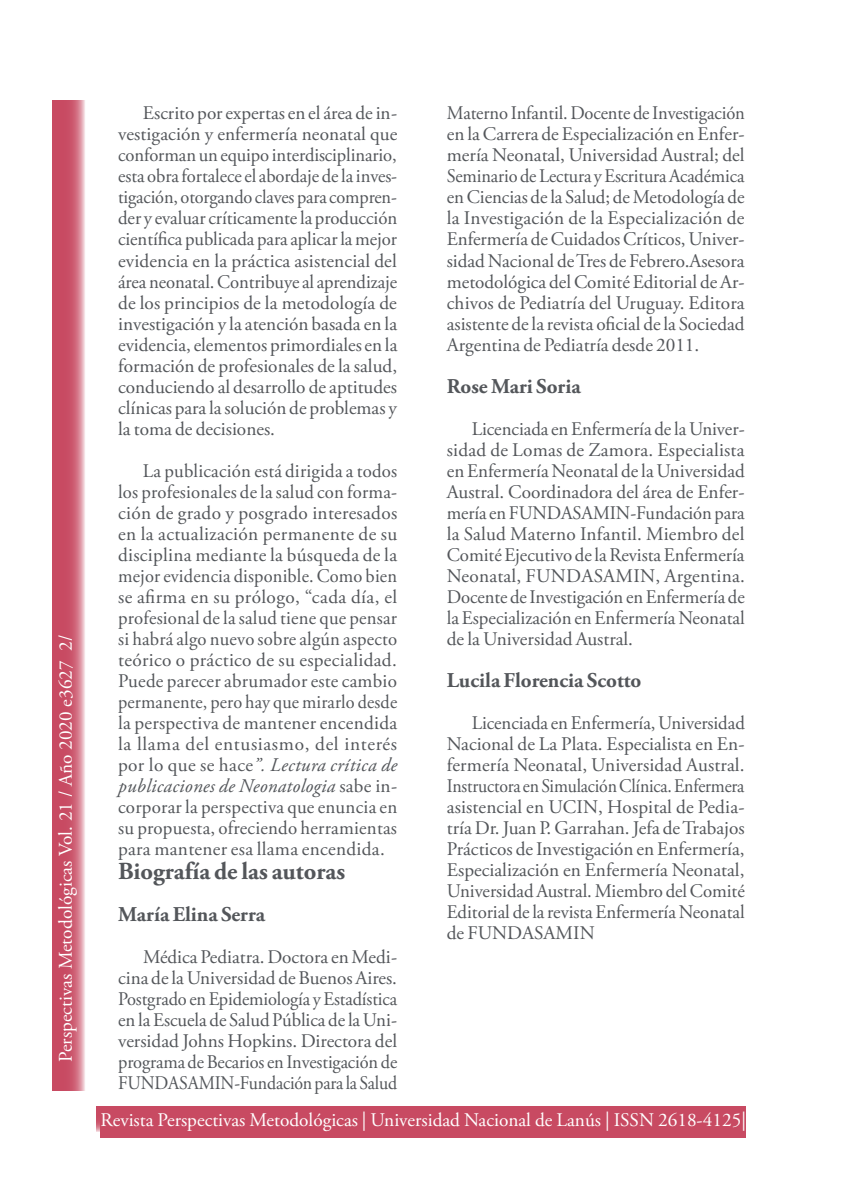
<style>
.page{position:relative;width:844px;height:1191px;background:#fff}
.page>*{position:absolute;margin:0;border:0;box-sizing:border-box;transform-origin:0 0}
.t1{font:700 24.5px "Adobe Garamond Pro";color:#53565a}
.t2{font:700 21px "Adobe Garamond Pro";color:#53565a}
.t3{font:19.25px/21px "Adobe Garamond Pro";color:#53565a;text-align:justify}
.t4{font:19.25px/21px "Adobe Garamond Pro";color:#53565a;text-align:justify;scale:.96 1}
.t5{font:19.25px "Adobe Garamond Pro";color:#fff}
.s1{font-style:italic}
</style>
<div class="page">
<svg style="left:52px;top:100px;width:33px;height:990px;background:#cf6479"></svg>
<div style="left:96px;top:1106px;width:649px;height:26px;background:#c84a62"></div>
<div style="left:100px;top:1112px;width:645px;height:25px;background:#c84a62"></div>
<p class="t5" style="left:54px;top:1062px;width:428px;rotate:-90deg">Perspectivas Metodológicas Vol. 21 / Año 2020 e3627 2/</p>
<p class="t3" style="left:118px;top:103px;width:281px;text-indent:25px">Escrito por expertas en el área de in&shy;vestigación y enfermería neonatal que conforman un equipo interdisciplinario, esta obra fortalece el abordaje de la inves&shy;tigación, otorgando claves para compren&shy;der y evaluar críticamente la producción científica publicada para aplicar la mejor evidencia en la práctica asistencial del área neonatal. Contribuye al aprendizaje de los principios de la metodología de investigación y la atención basada en la evidencia, elementos primordiales en la formación de profesionales de la salud, conduciendo al desarrollo de aptitudes clínicas para la solución de problemas y la toma de decisiones.</p>
<p class="t3" style="left:118px;top:460px;width:281px;text-indent:25px">La publicación está dirigida a todos los profesionales de la salud con forma&shy;ción de grado y posgrado interesados en la actualización permanente de su disciplina mediante la búsqueda de la mejor evidencia disponible. Como bien se afirma en su prólogo, “cada día, el profesional de la salud tiene que pensar si habrá algo nuevo sobre algún aspecto teórico o práctico de su especialidad.<br>Puede parecer abrumador este cambio permanente, pero hay que mirarlo desde la perspectiva de mantener encendida la llama del entusiasmo, del interés por lo que se hace<span class="s1">”. Lectura crítica de publicaciones de Neonatologia</span> sabe in&shy;corporar la perspectiva que enuncia en su propuesta, ofreciendo herramientas para mantener esa llama encendida.</p>
<p class="t1" style="left:118px;top:857px;width:228px">Biografía de las autoras</p>
<p class="t2" style="left:118px;top:902px;width:148px">María Elina Serra</p>
<p class="t3" style="left:118px;top:947px;width:280px;text-indent:25px">Médica Pediatra. Doctora en Medi&shy;cina de la Universidad de Buenos Aires.<br>Postgrado en Epidemiología y Estadística en la Escuela de Salud Pública de la Uni&shy;versidad Johns Hopkins. Directora del programa de Becarios en Investigación de FUNDASAMIN-Fundación para la Salud</p>
<p class="t4" style="left:446px;top:103px;width:312px">Materno Infantil. Docente de Investigación en la Carrera de Especialización en Enfer&shy;mería Neonatal, Universidad Austral; del Seminario de Lectura y Escritura Académica en Ciencias de la Salud; de Metodología de la Investigación de la Especialización de Enfermería de Cuidados Críticos, Univer&shy;sidad Nacional de Tres de Febrero.Asesora metodológica del Comité Editorial de Ar&shy;chivos de Pediatría del Uruguay. Editora asistente de la revista oficial de la Sociedad Argentina de Pediatría desde 2011.</p>
<p class="t2" style="left:446px;top:374px;width:135px">Rose Mari Soria</p>
<p class="t3" style="left:446px;top:418px;width:299px;text-indent:25px">Licenciada en Enfermería de la Univer&shy;sidad de Lomas de Zamora. Especialista en Enfermería Neonatal de la Universidad Austral. Coordinadora del área de Enfer&shy;mería en FUNDASAMIN-Fundación para la Salud Materno Infantil. Miembro del Comité Ejecutivo de la Revista Enfermería Neonatal, FUNDASAMIN, Argentina.<br>Docente de Investigación en Enfermería de la Especialización en Enfermería Neonatal de la Universidad Austral.</p>
<p class="t2" style="left:446px;top:668px;width:196px">Lucila Florencia Scotto</p>
<p class="t3" style="left:446px;top:712px;width:299px;text-indent:25px">Licenciada en Enfermería, Universidad Nacional de La Plata. Especialista en En&shy;fermería Neonatal, Universidad Austral.<br>Instructora en Simulación Clínica. Enfermera asistencial en UCIN, Hospital de Pedia&shy;tría Dr. Juan P. Garrahan. Jefa de Trabajos Prácticos de Investigación en Enfermería, Especialización en Enfermería Neonatal, Universidad Austral. Miembro del Comité Editorial de la revista Enfermería Neonatal de FUNDASAMIN</p>
<p class="t5" style="left:100px;top:1108px;width:646px">Revista Perspectivas Metodológicas | Universidad Nacional de Lanús | ISSN 2618-4125|</p>
</div>
